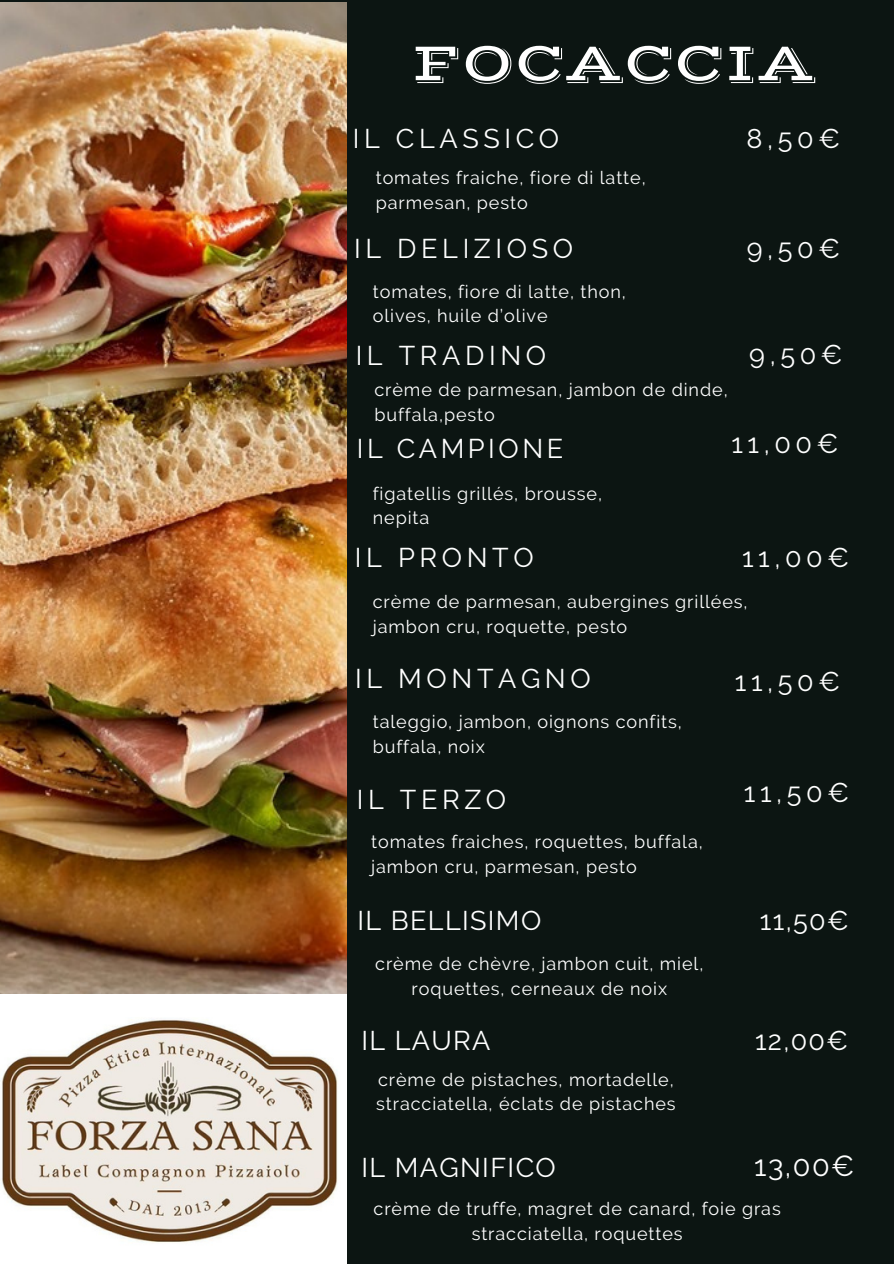
<style>
.page{position:relative;width:894px;height:1264px;background:#fff}
.page>*{position:absolute;margin:0;border:0;box-sizing:border-box;transform-origin:0 0}
.t1{font:55.05px "Vast Shadow";letter-spacing:.04em;color:#fff}
.t2{font:28.95px "Raleway";color:#fff}
.t3{font:27px "Raleway";letter-spacing:.17em;color:#fff}
.t4{font:27px "Raleway";letter-spacing:.05em;color:#fff}
.t5{font:27px "Raleway";letter-spacing:.13em;color:#fff}
.t6{font:18px/24.8px "Raleway";letter-spacing:.05em;color:#fff}
</style>
<div class="page">
<div style="left:0;top:0;width:893px;height:1263px;background:#0c1512"></div>
<img style="left:0;top:2px;width:346px;height:992px">
<img style="left:0;top:994px;width:346px;height:269px">
<h2 class="t1" style="left:411px;top:30px;width:405px">FOCACCIA</h2>
<h2 class="t3" style="left:353px;top:123px;width:208px">IL CLASSICO</h2>
<p class="t6" style="left:375px;top:165px;width:271px">tomates fraiche, fiore di latte,</p>
<p class="t6" style="left:375px;top:190px;width:153px">parmesan, pesto</p>
<h2 class="t3" style="left:354px;top:233px;width:220px">IL DELIZIOSO</h2>
<p class="t6" style="left:372px;top:279px;width:255px">tomates, fiore di latte, thon, olives, huile d’olive</p>
<h2 class="t3" style="left:355px;top:340px;width:192px">IL TRADINO</h2>
<p class="t6" style="left:374px;top:377px;width:355px">crème de parmesan, jambon de dinde, buffala,pesto</p>
<h2 class="t3" style="left:746px;top:123px;width:95px">8,50€</h2>
<h2 class="t3" style="left:746px;top:233px;width:95px">9,50€</h2>
<h2 class="t3" style="left:749px;top:339px;width:95px">9,50€</h2>
<h2 class="t5" style="left:357px;top:432px;width:208px">IL CAMPIONE</h2>
<p class="t6" style="left:372px;top:481px;width:231px">figatellis grillés, brousse,</p>
<p class="t6" style="left:372px;top:505px;width:58px">nepita</p>
<h2 class="t3" style="left:731px;top:428px;width:108px">11,00€</h2>
<h2 class="t3" style="left:355px;top:542px;width:180px">IL PRONTO</h2>
<p class="t6" style="left:372px;top:589px;width:376px">crème de parmesan, aubergines grillées,</p>
<p class="t6" style="left:372px;top:614px;width:256px">jambon cru, roquette, pesto</p>
<h2 class="t3" style="left:741px;top:542px;width:108px">11,00€</h2>
<h2 class="t3" style="left:355px;top:662px;width:237px">IL MONTAGNO</h2>
<p class="t6" style="left:372px;top:709px;width:310px">taleggio, jambon, oignons confits,</p>
<p class="t6" style="left:372px;top:734px;width:113px">buffala, noix</p>
<h2 class="t3" style="left:356px;top:784px;width:151px">IL TERZO</h2>
<p class="t6" style="left:371px;top:829px;width:333px">tomates fraiches, roquettes, buffala,</p>
<p class="t6" style="left:371px;top:853px;width:267px">jambon cru, parmesan, pesto</p>
<p class="t4" style="left:357px;top:904px;width:185px">IL BELLISIMO</p>
<h3 class="t6" style="left:375px;top:951px;width:329px;text-align:center">crème de chèvre, jambon cuit, miel, roquettes, cerneaux de noix</h3>
<p class="t3" style="left:361px;top:1024px;width:130px">IL LAURA</p>
<h3 class="t6" style="left:378px;top:1067px;width:297px">crème de pistaches, mortadelle,</h3>
<h2 class="t6" style="left:376px;top:1090px;width:301px">stracciatella, éclats de pistaches</h2>
<h2 class="t3" style="left:734px;top:665px;width:107px">11,50€</h2>
<h2 class="t3" style="left:743px;top:776px;width:107px">11,50€</h2>
<p class="t3" style="left:759px;top:904px;width:90px">11,50€</p>
<p class="t3" style="left:754px;top:1024px;width:95px">12,00€</p>
<p class="t2" style="left:754px;top:1148px;width:102px">13,00€</p>
<p class="t4" style="left:361px;top:1151px;width:196px">IL MAGNIFICO</p>
<h2 class="t6" style="left:373px;top:1196px;width:408px">crème de truffe, magret de canard, foie gras</h2>
<h3 class="t6" style="left:471px;top:1220px;width:212px">stracciatella, roquettes</h3>
</div>
